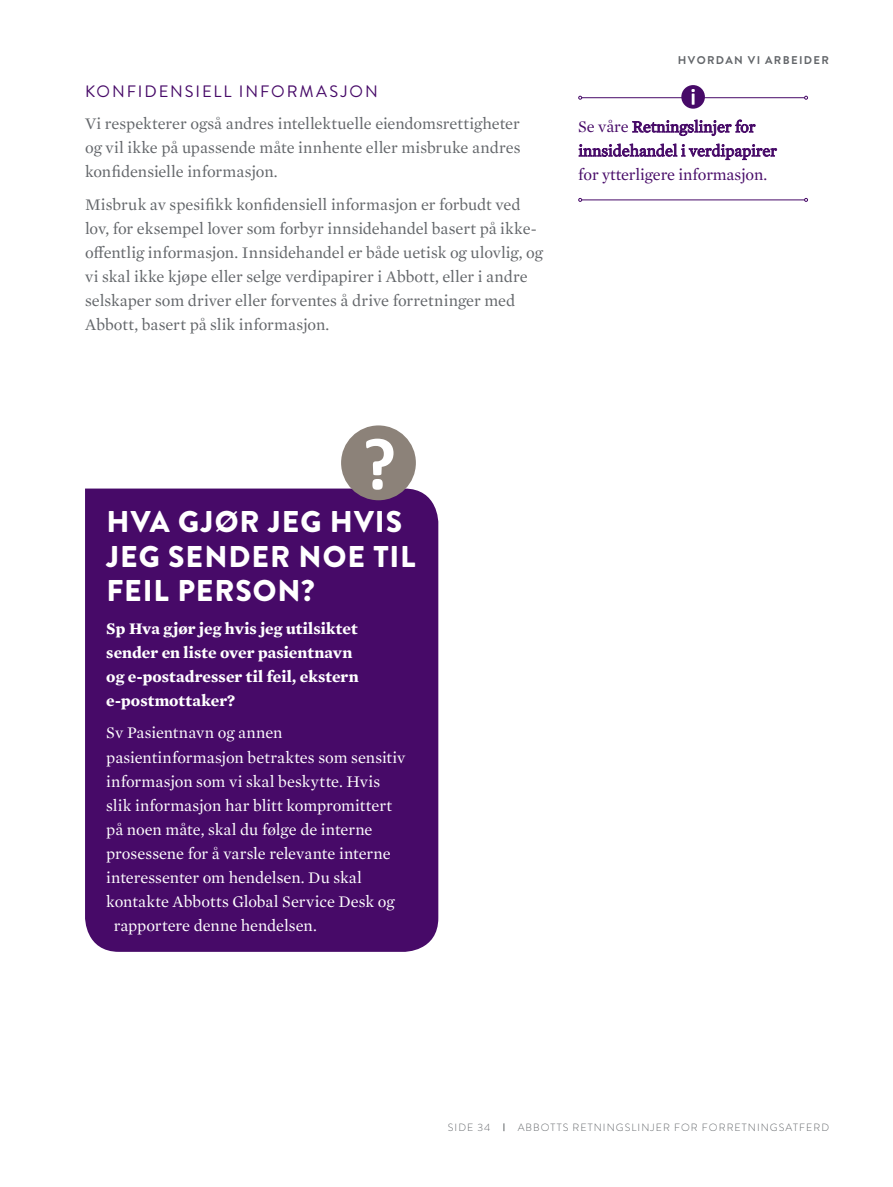
<style>
.page{position:relative;width:893px;height:1187px;background:#fff}
.page>*{position:absolute;margin:0;border:0;box-sizing:border-box;transform-origin:0 0}
.t1{font:900 30px/34.5px "Brandon Grotesque";letter-spacing:.03em;color:#fff}
.t2{font:16.5px/24px "Mercury Text G1";letter-spacing:-.005em;color:#63666a;text-align:justify}
.t3{font:16.5px "Mercury Text G1";letter-spacing:-.005em;color:#fff}
.t4{font:700 16.5px/24px "Mercury Text G1";color:#fff}
.t5{font:16.5px/24px "Mercury Text G1";letter-spacing:-.01em;color:#470a68}
.t6{font:16.5px "Brandon Grotesque";letter-spacing:.115em;color:#470a68}
.t7{font:700 11.25px "Brandon Grotesque";letter-spacing:.12em;color:#63666a}
.t8{font:300 10.5px "Brandon Grotesque";letter-spacing:.1em;color:#63666a}
</style>
<div class="page">
<hr style="left:582px;top:97px;width:222px;height:1px;background:#470a68">
<svg style="left:578px;top:96px;width:4px;height:4px"></svg>
<svg style="left:804px;top:96px;width:4px;height:4px"></svg>
<div style="left:681px;top:85px;width:24px;height:24px;background:#470a68;border-radius:50%"></div>
<svg style="left:691px;top:89px;width:4px;height:16px"></svg>
<hr style="left:582px;top:199px;width:222px;height:1px;background:#470a68">
<svg style="left:578px;top:198px;width:4px;height:4px"></svg>
<svg style="left:804px;top:198px;width:4px;height:4px"></svg>
<div style="left:85px;top:488px;width:353px;height:463px;background:#470a68"></div>
<div style="left:341px;top:425px;width:75px;height:75px;background:#8c8279;border-radius:50%"></div>
<svg style="left:366px;top:438px;width:27px;height:51px"></svg>
<p class="t6" style="left:85px;top:80px;width:294px">KONFIDENSIELL INFORMASJON</p>
<p class="t2" style="left:85px;top:111px;width:437px">Vi respekterer også andres intellektuelle eiendomsrettigheter og vil ikke på upassende måte innhente eller misbruke andres konfidensielle informasjon.</p>
<p class="t2" style="left:85px;top:191px;width:460px;text-align:left">Misbruk av spesifikk konfidensiell informasjon er forbudt ved lov, for eksempel lover som forbyr innsidehandel basert på ikke&shy;offentlig informasjon. Innsidehandel er både uetisk og ulovlig, og vi skal ikke kjøpe eller selge verdipapirer i Abbott, eller i andre selskaper som driver eller forventes å drive forretninger med Abbott, basert på slik informasjon.</p>
<p class="t7" style="left:678px;top:52px;width:153px">HVORDAN VI ARBEIDER</p>
<p class="t5" style="left:578px;top:114px;width:200px">Se våre Retningslinjer for innsidehandel i verdipapirer for ytterligere informasjon.</p>
<h1 class="t1" style="left:107px;top:505px;width:310px">HVA GJØR JEG HVIS<br>JEG SENDER NOE TIL<br>FEIL PERSON?</h1>
<p class="t4" style="left:106px;top:615px;width:254px">Sp Hva gjør jeg hvis jeg utilsiktet sender en liste over pasientnavn og e-postadresser til feil, ekstern e-postmottaker?</p>
<p class="t3" style="left:106px;top:721px;width:178px">Sv Pasientnavn og annen</p>
<p class="t3" style="left:106px;top:745px;width:301px">pasientinformasjon betraktes som sensitiv</p>
<p class="t3" style="left:106px;top:769px;width:275px">informasjon som vi skal beskytte. Hvis</p>
<p class="t3" style="left:106px;top:793px;width:287px">slik informasjon har blitt kompromittert</p>
<p class="t3" style="left:106px;top:817px;width:268px">på noen måte, skal du følge de interne</p>
<p class="t3" style="left:106px;top:841px;width:286px">prosessene for å varsle relevante interne</p>
<p class="t3" style="left:106px;top:865px;width:257px">interessenter om hendelsen. Du skal</p>
<p class="t3" style="left:106px;top:889px;width:290px">kontakte Abbotts Global Service Desk og</p>
<p class="t3" style="left:114px;top:913px;width:205px">rapportere denne hendelsen.</p>
<p class="t8" style="left:448px;top:1120px;width:44px">SIDE 34</p>
<p class="t8" style="left:518px;top:1120px;width:313px">ABBOTTS RETNINGSLINJER FOR FORRETNINGSATFERD</p>
</div>
